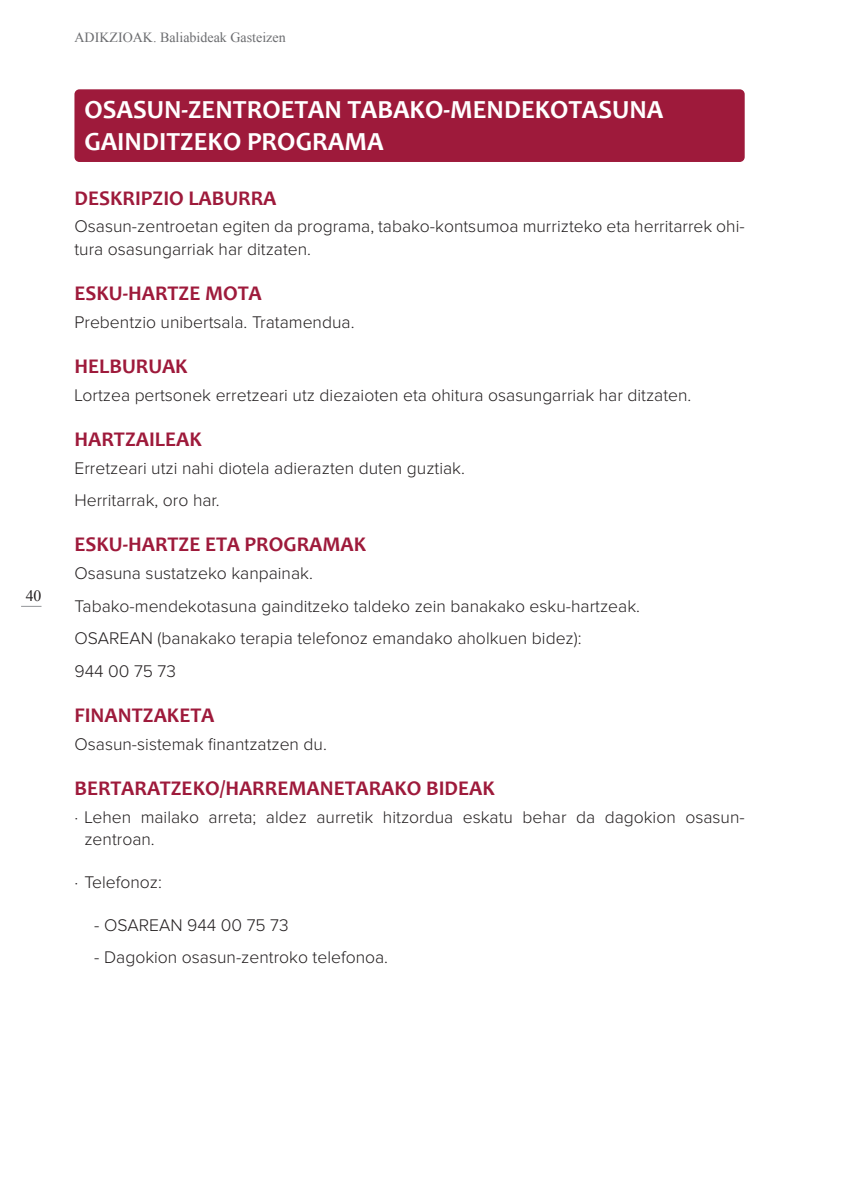
<style>
.page{position:relative;width:844px;height:1191px;background:#fff}
.page>*{position:absolute;margin:0;border:0;box-sizing:border-box;transform-origin:0 0}
.t1{font:700 26.25px/31.5px "Candara";color:#fff}
.t2{font:700 21px "Candara";color:#9e1a3b}
.t3{font:300 17.5px/32.7px "Proxima Nova";color:#231f20}
.t4{font:15.75px "Times New Roman";color:#231f20}
.t5{font:14px "Times New Roman";color:#6c6d70}
</style>
<div class="page">
<svg style="left:21px;top:606px;width:20px;height:1px"></svg>
<div style="left:74px;top:89px;width:670px;height:73px;background:#9e1a3b;border-radius:5px"></div>
<p class="t4" style="left:26px;top:585px;width:17px">40</p>
<p class="t5" style="left:74px;top:28px;width:213px">ADIKZIOAK. Baliabideak Gasteizen</p>
<h1 class="t1" style="left:84px;top:94px;width:580px">OSASUN-ZENTROETAN TABAKO-MENDEKOTASUNA<br>GAINDITZEKO PROGRAMA</h1>
<p class="t2" style="left:74px;top:185px;width:203px">DESKRIPZIO LABURRA</p>
<p class="t3" style="left:74px;top:216px;width:671px;line-height:22.8px">Osasun-zentroetan egiten da programa, tabako-kontsumoa murrizteko eta herritarrek ohi&shy;tura osasungarriak har ditzaten.</p>
<p class="t2" style="left:74px;top:281px;width:189px">ESKU-HARTZE MOTA</p>
<p class="t3" style="left:74px;top:306px;width:281px">Prebentzio unibertsala. Tratamendua.</p>
<p class="t2" style="left:74px;top:353px;width:115px">HELBURUAK</p>
<p class="t3" style="left:74px;top:379px;width:618px">Lortzea pertsonek erretzeari utz diezaioten eta ohitura osasungarriak har ditzaten.</p>
<p class="t2" style="left:74px;top:426px;width:129px">HARTZAILEAK</p>
<p class="t3" style="left:74px;top:452px;width:392px">Erretzeari utzi nahi diotela adierazten duten guztiak.<br>Herritarrak, oro har.</p>
<p class="t2" style="left:74px;top:532px;width:293px">ESKU-HARTZE ETA PROGRAMAK</p>
<p class="t3" style="left:74px;top:557px;width:567px">Osasuna sustatzeko kanpainak.<br>Tabako-mendekotasuna gainditzeko taldeko zein banakako esku-hartzeak.<br>OSAREAN (banakako terapia telefonoz emandako aholkuen bidez):<br>944 00 75 73</p>
<p class="t2" style="left:74px;top:702px;width:141px">FINANTZAKETA</p>
<p class="t3" style="left:74px;top:728px;width:254px">Osasun-sistemak finantzatzen du.</p>
<p class="t2" style="left:74px;top:775px;width:421px">BERTARATZEKO/HARREMANETARAKO BIDEAK</p>
<p class="t3" style="left:84px;top:806px;width:661px;line-height:22.8px;text-indent:-10px">· Lehen mailako arreta; aldez aurretik hitzordua eskatu behar da dagokion osasun&shy;zentroan.</p>
<p class="t3" style="left:74px;top:866px;width:89px">· Telefonoz:</p>
<p class="t3" style="left:94px;top:909px;width:196px">- OSAREAN 944 00 75 73</p>
<p class="t3" style="left:94px;top:942px;width:295px">- Dagokion osasun-zentroko telefonoa.</p>
</div>
